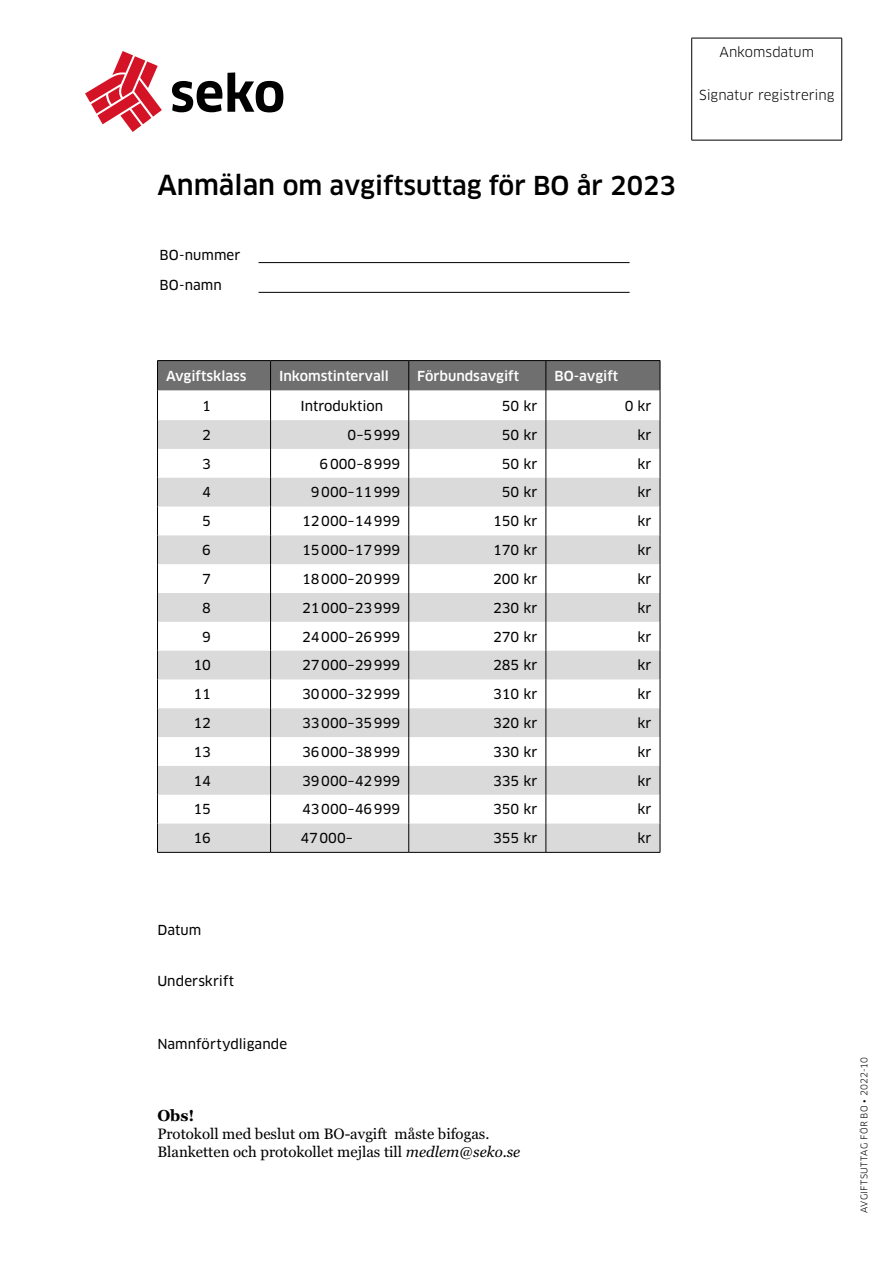
<style>
.page{position:relative;width:893px;height:1263px;background:#fff}
.page>*{position:absolute;margin:0;border:0;box-sizing:border-box;transform-origin:0 0}
.Blankettrubrik{font:500 25.5px "Clan Pro";color:#000}
.t1{font:700 15.75px "Georgia Pro";color:#000}
.t2{font:15px "Georgia Pro";color:#000}
.Brevhuvud_Avsändare{font:13.5px "Clan Pro News";color:#000}
.t3{font:500 13.5px "Clan Pro";color:#fff}
.t4{font:13.5px "Clan Pro";color:#000}
.t5{font:9px "Clan Pro";letter-spacing:.025em;color:#000}
.s1{font-size:27px}
.s2{font-style:italic}
</style>
<div class="page">
<svg style="left:172px;top:72px;width:111px;height:40px"></svg>
<svg style="left:85px;top:51px;width:77px;height:81px"></svg>
<hr style="left:691px;top:38px;width:151px;height:1px;background:#000">
<hr style="left:691px;top:38px;width:1px;height:51px;background:#000">
<hr style="left:841px;top:38px;width:1px;height:51px;background:#000">
<hr style="left:691px;top:89px;width:1px;height:51px;background:#000">
<hr style="left:841px;top:89px;width:1px;height:51px;background:#000">
<hr style="left:691px;top:140px;width:151px;height:1px;background:#000">
<hr style="left:259px;top:262px;width:371px;height:1px;background:#000">
<hr style="left:259px;top:292px;width:371px;height:1px;background:#000">
<svg style="left:158px;top:420px;width:502px;height:432px;fill:#dadada"></svg>
<hr style="left:270px;top:390px;width:1px;height:30px;background:#000">
<hr style="left:408px;top:390px;width:1px;height:30px;background:#000">
<hr style="left:546px;top:390px;width:1px;height:30px;background:#000">
<svg style="left:270px;top:420px;width:1px;height:432px"></svg>
<svg style="left:408px;top:420px;width:1px;height:432px"></svg>
<svg style="left:546px;top:420px;width:1px;height:432px"></svg>
<hr style="left:157px;top:852px;width:114px;height:1px;background:#000">
<hr style="left:271px;top:852px;width:138px;height:1px;background:#000">
<hr style="left:409px;top:852px;width:137px;height:1px;background:#000">
<hr style="left:546px;top:852px;width:114px;height:1px;background:#000">
<hr style="left:157px;top:360px;width:114px;height:1px;background:#000">
<hr style="left:271px;top:360px;width:138px;height:1px;background:#000">
<hr style="left:409px;top:360px;width:137px;height:1px;background:#000">
<hr style="left:546px;top:360px;width:114px;height:1px;background:#000">
<div style="left:157px;top:361px;width:504px;height:29px;background:#706f6f"></div>
<hr style="left:157px;top:390px;width:1px;height:30px;background:#000">
<hr style="left:660px;top:390px;width:1px;height:30px;background:#000">
<svg style="left:157px;top:420px;width:1px;height:432px"></svg>
<svg style="left:660px;top:420px;width:1px;height:432px"></svg>
<p class="t4" style="left:719px;top:44px;width:96px">Ankomsdatum</p>
<p class="t4" style="left:699px;top:87px;width:137px">Signatur registrering</p>
<p class="Blankettrubrik" style="left:157px;top:171px;width:520px"><span class="s1">Anmälan</span> om avgiftsuttag för BO år 2023</p>
<p class="Brevhuvud_Avsändare" style="left:159px;top:247px;width:83px">BO-nummer</p>
<p class="Brevhuvud_Avsändare" style="left:159px;top:277px;width:64px">BO-namn</p>
<p class="t3" style="left:166px;top:368px;width:82px">Avgiftsklass</p>
<p class="t3" style="left:279px;top:368px;width:111px">Inkomstintervall</p>
<p class="t3" style="left:417px;top:368px;width:103px">Förbundsavgift</p>
<p class="t3" style="left:554px;top:368px;width:65px">BO-avgift</p>
<p class="Brevhuvud_Avsändare" style="left:202px;top:398px;width:10px">1</p>
<p class="Brevhuvud_Avsändare" style="left:300px;top:398px;width:84px">Introduktion</p>
<p class="Brevhuvud_Avsändare" style="left:502px;top:398px;width:37px">50 kr</p>
<p class="Brevhuvud_Avsändare" style="left:625px;top:398px;width:28px">0 kr</p>
<p class="Brevhuvud_Avsändare" style="left:202px;top:427px;width:10px">2</p>
<p class="Brevhuvud_Avsändare" style="left:348px;top:427px;width:54px">0–5999</p>
<p class="Brevhuvud_Avsändare" style="left:502px;top:427px;width:37px">50 kr</p>
<p class="Brevhuvud_Avsändare" style="left:638px;top:427px;width:15px">kr</p>
<p class="Brevhuvud_Avsändare" style="left:202px;top:456px;width:10px">3</p>
<p class="Brevhuvud_Avsändare" style="left:320px;top:456px;width:82px">6000–8999</p>
<p class="Brevhuvud_Avsändare" style="left:502px;top:456px;width:37px">50 kr</p>
<p class="Brevhuvud_Avsändare" style="left:638px;top:456px;width:15px">kr</p>
<p class="Brevhuvud_Avsändare" style="left:202px;top:484px;width:10px">4</p>
<p class="Brevhuvud_Avsändare" style="left:311px;top:484px;width:91px">9000–11999</p>
<p class="Brevhuvud_Avsändare" style="left:502px;top:484px;width:37px">50 kr</p>
<p class="Brevhuvud_Avsändare" style="left:638px;top:484px;width:15px">kr</p>
<p class="Brevhuvud_Avsändare" style="left:202px;top:513px;width:10px">5</p>
<p class="Brevhuvud_Avsändare" style="left:302px;top:513px;width:100px">12000–14999</p>
<p class="Brevhuvud_Avsändare" style="left:493px;top:513px;width:46px">150 kr</p>
<p class="Brevhuvud_Avsändare" style="left:638px;top:513px;width:15px">kr</p>
<p class="Brevhuvud_Avsändare" style="left:202px;top:542px;width:10px">6</p>
<p class="Brevhuvud_Avsändare" style="left:302px;top:542px;width:100px">15000–17999</p>
<p class="Brevhuvud_Avsändare" style="left:493px;top:542px;width:46px">170 kr</p>
<p class="Brevhuvud_Avsändare" style="left:638px;top:542px;width:15px">kr</p>
<p class="Brevhuvud_Avsändare" style="left:202px;top:571px;width:10px">7</p>
<p class="Brevhuvud_Avsändare" style="left:302px;top:571px;width:100px">18000–20999</p>
<p class="Brevhuvud_Avsändare" style="left:493px;top:571px;width:46px">200 kr</p>
<p class="Brevhuvud_Avsändare" style="left:638px;top:571px;width:15px">kr</p>
<p class="Brevhuvud_Avsändare" style="left:202px;top:600px;width:10px">8</p>
<p class="Brevhuvud_Avsändare" style="left:302px;top:600px;width:100px">21000–23999</p>
<p class="Brevhuvud_Avsändare" style="left:493px;top:600px;width:46px">230 kr</p>
<p class="Brevhuvud_Avsändare" style="left:638px;top:600px;width:15px">kr</p>
<p class="Brevhuvud_Avsändare" style="left:202px;top:629px;width:10px">9</p>
<p class="Brevhuvud_Avsändare" style="left:302px;top:629px;width:100px">24000–26999</p>
<p class="Brevhuvud_Avsändare" style="left:493px;top:629px;width:46px">270 kr</p>
<p class="Brevhuvud_Avsändare" style="left:638px;top:629px;width:15px">kr</p>
<p class="Brevhuvud_Avsändare" style="left:193px;top:657px;width:19px">10</p>
<p class="Brevhuvud_Avsändare" style="left:302px;top:657px;width:100px">27000–29999</p>
<p class="Brevhuvud_Avsändare" style="left:493px;top:657px;width:46px">285 kr</p>
<p class="Brevhuvud_Avsändare" style="left:638px;top:657px;width:15px">kr</p>
<p class="Brevhuvud_Avsändare" style="left:193px;top:686px;width:19px">11</p>
<p class="Brevhuvud_Avsändare" style="left:302px;top:686px;width:100px">30000–32999</p>
<p class="Brevhuvud_Avsändare" style="left:493px;top:686px;width:46px">310 kr</p>
<p class="Brevhuvud_Avsändare" style="left:638px;top:686px;width:15px">kr</p>
<p class="Brevhuvud_Avsändare" style="left:193px;top:715px;width:19px">12</p>
<p class="Brevhuvud_Avsändare" style="left:302px;top:715px;width:100px">33000–35999</p>
<p class="Brevhuvud_Avsändare" style="left:493px;top:715px;width:46px">320 kr</p>
<p class="Brevhuvud_Avsändare" style="left:638px;top:715px;width:15px">kr</p>
<p class="Brevhuvud_Avsändare" style="left:193px;top:744px;width:19px">13</p>
<p class="Brevhuvud_Avsändare" style="left:302px;top:744px;width:100px">36000–38999</p>
<p class="Brevhuvud_Avsändare" style="left:493px;top:744px;width:46px">330 kr</p>
<p class="Brevhuvud_Avsändare" style="left:638px;top:744px;width:15px">kr</p>
<p class="Brevhuvud_Avsändare" style="left:193px;top:773px;width:19px">14</p>
<p class="Brevhuvud_Avsändare" style="left:302px;top:773px;width:100px">39000–42999</p>
<p class="Brevhuvud_Avsändare" style="left:493px;top:773px;width:46px">335 kr</p>
<p class="Brevhuvud_Avsändare" style="left:638px;top:773px;width:15px">kr</p>
<p class="Brevhuvud_Avsändare" style="left:193px;top:801px;width:19px">15</p>
<p class="Brevhuvud_Avsändare" style="left:302px;top:801px;width:100px">43000–46999</p>
<p class="Brevhuvud_Avsändare" style="left:493px;top:801px;width:46px">350 kr</p>
<p class="Brevhuvud_Avsändare" style="left:638px;top:801px;width:15px">kr</p>
<p class="Brevhuvud_Avsändare" style="left:193px;top:830px;width:19px">16</p>
<p class="Brevhuvud_Avsändare" style="left:300px;top:830px;width:54px">47000–</p>
<p class="Brevhuvud_Avsändare" style="left:493px;top:830px;width:46px">355 kr</p>
<p class="Brevhuvud_Avsändare" style="left:638px;top:830px;width:15px">kr</p>
<p class="Brevhuvud_Avsändare" style="left:157px;top:921px;width:45px">Datum</p>
<p class="Brevhuvud_Avsändare" style="left:157px;top:972px;width:78px">Underskrift</p>
<p class="Brevhuvud_Avsändare" style="left:157px;top:1036px;width:131px">Namnförtydligande</p>
<p class="t1" style="left:157px;top:1107px;width:39px">Obs!</p>
<p class="t2" style="left:157px;top:1125px;width:334px">Protokoll med beslut om BO-avgift måste bifogas.</p>
<p class="t2" style="left:157px;top:1143px;width:364px">Blanketten och protokollet mejlas till <span class="s2">medlem@seko.se</span></p>
<p class="t5" style="left:859px;top:1212px;width:157px;rotate:-90deg">AVGIFTSUTTAG FÖR BO • 2022-10</p>
</div>
